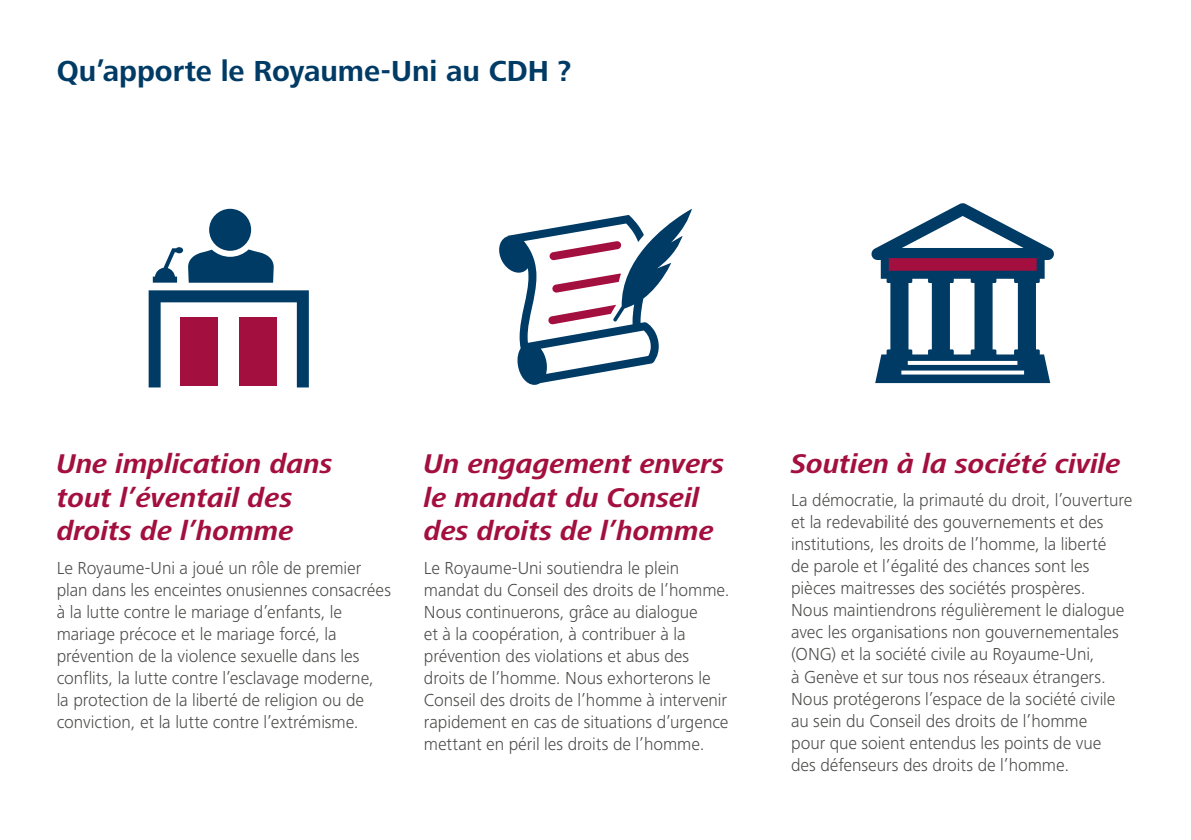
<style>
.page{position:relative;width:1191px;height:840px;background:#fff}
.page>*{position:absolute;margin:0;border:0;box-sizing:border-box;transform-origin:0 0}
.t1{font:700 30px "Frutiger Next LT";color:#003b66}
.t2{font:italic 700 28px/33.6px "Frutiger Next LT";color:#a30f3f}
.t3{font:300 18px/22px "Frutiger Next LT";letter-spacing:-.005em;color:#4b4b4a}
</style>
<div class="page">
<svg style="left:871px;top:203px;width:183px;height:180px"></svg>
<svg style="left:499px;top:209px;width:193px;height:175px"></svg>
<div style="left:209px;top:209px;width:42px;height:42px;background:#003b66;border-radius:50%"></div>
<svg style="left:149px;top:290px;width:160px;height:97px"></svg>
<div style="left:181px;top:317px;width:37px;height:68px;background:#a30f3f"></div>
<div style="left:239px;top:317px;width:38px;height:68px;background:#a30f3f"></div>
<svg style="left:153px;top:247px;width:121px;height:35px"></svg>
<h1 class="t1" style="left:57px;top:54px;width:516px">Qu’apporte le Royaume-Uni au CDH ?</h1>
<h2 class="t2" style="left:57px;top:446px;width:277px">Une implication dans tout l’éventail des droits de l’homme</h2>
<p class="t3" style="left:57px;top:556px;width:336px">Le Royaume-Uni a joué un rôle de premier plan dans les enceintes onusiennes consacrées à la lutte contre le mariage d’enfants, le mariage précoce et le mariage forcé, la prévention de la violence sexuelle dans les conflits, la lutte contre l’esclavage moderne,<br>la protection de la liberté de religion ou de conviction, et la lutte contre l’extrémisme.</p>
<h2 class="t2" style="left:424px;top:446px;width:302px">Un engagement envers le mandat du Conseil des droits de l’homme</h2>
<p class="t3" style="left:424px;top:556px;width:307px">Le Royaume-Uni soutiendra le plein mandat du Conseil des droits de l’homme.<br>Nous continuerons, grâce au dialogue<br>et à la coopération, à contribuer à la prévention des violations et abus des droits de l’homme. Nous exhorterons le Conseil des droits de l’homme à intervenir rapidement en cas de situations d’urgence mettant en péril les droits de l’homme.</p>
<h2 class="t2" style="left:791px;top:446px;width:331px">Soutien à la société civile</h2>
<p class="t3" style="left:791px;top:489px;width:343px">La démocratie, la primauté du droit, l’ouverture et la redevabilité des gouvernements et des institutions, les droits de l’homme, la liberté<br>de parole et l’égalité des chances sont les pièces maitresses des sociétés prospères.<br>Nous maintiendrons régulièrement le dialogue avec les organisations non gouvernementales (ONG) et la société civile au Royaume-Uni,<br>à Genève et sur tous nos réseaux étrangers.<br>Nous protégerons l’espace de la société civile au sein du Conseil des droits de l’homme<br>pour que soient entendus les points de vue<br>des défenseurs des droits de l’homme.</p>
</div>
